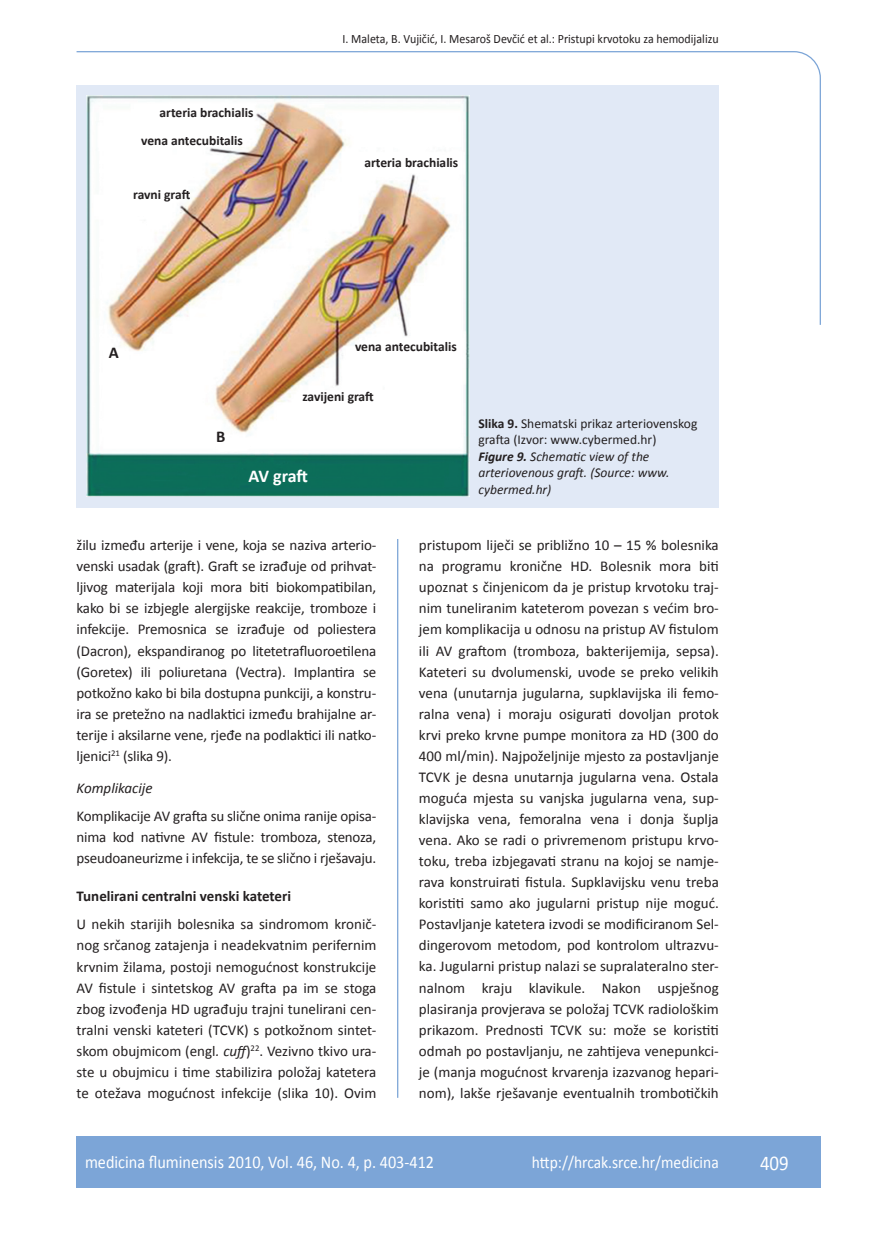
<style>
.page{position:relative;width:872px;height:1234px;background:#fff}
.page>*{position:absolute;margin:0;border:0;box-sizing:border-box;transform-origin:0 0}
.t1{font:21px "Calibri";color:#fff;scale:.9 1}
.t2{font:18px "Calibri";color:#fff;scale:.9 1}
.t3{font:700 18px "Calibri";letter-spacing:-.015em;color:#fff}
.t4{font:17.25px "Calibri";color:#fff;scale:.9 1}
.t5{font:700 16.5px "Calibri";color:#231f20}
.t6{font:15px/21px "Calibri";letter-spacing:-.01em;color:#231f20;text-align:justify}
.t7{font:700 15px "Calibri";color:#231f20}
.t8{font:italic 15px "Calibri";color:#231f20}
.t9{font:italic 13.5px/16.5px "Calibri";color:#231f20}
.t10{font:700 13.5px/28px "Calibri";color:#231f20}
.t11{font:12.75px "Calibri";color:#231f20;scale:.94 1}
.s1{font-weight:700;font-style:normal}
.s2{font-style:normal}
.s3{font-weight:700}
.s4{font-style:italic}
</style>
<div class="page">
<svg style="left:76px;top:51px;width:745px;height:275px"></svg>
<hr style="left:397px;top:539px;width:1px;height:558px;background:#7ca5d7">
<div style="left:77px;top:1135px;width:744px;height:51px;background:#7ca5d7"></div>
<div style="left:77px;top:85px;width:642px;height:422px;background:#e1e9f6"></div>
<img style="left:87px;top:96px;width:383px;height:400px">
<p class="t10" style="left:141px;top:97px;width:114px;text-indent:18px">arteria brachialis vena antecubitalis</p>
<p class="t10" style="left:133px;top:180px;width:59px">ravni graft</p>
<p class="t11" style="left:342px;top:30px;width:401px">I. Maleta, B. Vujičić, I. Mesaroš Devčić et al.: Pristupi krvotoku za hemodijalizu</p>
<p class="t10" style="left:364px;top:148px;width:95px">arteria brachialis</p>
<p class="t5" style="left:109px;top:342px;width:11px">A</p>
<p class="t5" style="left:216px;top:425px;width:11px">B</p>
<p class="t10" style="left:355px;top:332px;width:103px">vena antecubitalis</p>
<p class="t10" style="left:302px;top:381px;width:73px">zavijeni graft</p>
<p class="t3" style="left:248px;top:465px;width:61px">AV graft</p>
<p class="t9" style="left:478px;top:414px;width:220px"><span class="s1">Slika 9.</span> <span class="s2">Shematski prikaz arteriovenskog grafta (Izvor: www.cybermed.hr)<br></span><span class="s3">Figure 9.</span> Schematic view of the arteriovenous graft. (Source: www. cybermed.hr)</p>
<p class="t6" style="left:77px;top:534px;width:301px">žilu između arterije i vene, koja se naziva arterio&shy;venski usadak (graft). Graft se izrađuje od prihvat&shy;ljivog materijala koji mora biti biokompatibilan, kako bi se izbjegle alergijske reakcije, tromboze i infekcije. Premosnica se izrađuje od poliestera (Dacron), ekspandiranog po litetetrafluoroetilena (Goretex) ili poliuretana (Vectra). Implantira se potkožno kako bi bila dostupna punkciji, a konstru&shy;ira se pretežno na nadlaktici između brahijalne ar&shy;terije i aksilarne vene, rjeđe na podlaktici ili natko&shy;ljenici<sup>21</sup> (slika 9).</p>
<p class="t8" style="left:77px;top:778px;width:78px">Komplikacije</p>
<p class="t6" style="left:77px;top:804px;width:301px">Komplikacije AV grafta su slične onima ranije opisa&shy;nima kod nativne AV fistule: tromboza, stenoza, pseudoaneurizme i infekcija, te se slično i rješavaju.</p>
<p class="t7" style="left:77px;top:886px;width:216px">Tunelirani centralni venski kateteri</p>
<p class="t6" style="left:77px;top:913px;width:301px">U nekih starijih bolesnika sa sindromom kronič&shy;nog srčanog zatajenja i neadekvatnim perifernim krvnim žilama, postoji nemogućnost konstrukcije AV fistule i sintetskog AV grafta pa im se stoga zbog izvođenja HD ugrađuju trajni tunelirani cen&shy;tralni venski kateteri (TCVK) s potkožnom sintet&shy;skom obujmicom (engl<span class="s4">. cuff</span>)<sup>22</sup>. Vezivno tkivo ura&shy;ste u obujmicu i time stabilizira položaj katetera te otežava mogućnost infekcije (slika 10). Ovim</p>
<p class="t6" style="left:419px;top:534px;width:301px">pristupom liječi se približno 10 – 15 % bolesnika na programu kronične HD. Bolesnik mora biti upoznat s činjenicom da je pristup krvotoku traj&shy;nim tuneliranim kateterom povezan s većim bro&shy;jem komplikacija u odnosu na pristup AV fistulom ili AV graftom (tromboza, bakterijemija, sepsa).<br>Kateteri su dvolumenski, uvode se preko velikih vena (unutarnja jugularna, supklavijska ili femo&shy;ralna vena) i moraju osigurati dovoljan protok krvi preko krvne pumpe monitora za HD (300 do 400 ml/min). Najpoželjnije mjesto za postavljanje TCVK je desna unutarnja jugularna vena. Ostala moguća mjesta su vanjska jugularna vena, sup&shy;klavijska vena, femoralna vena i donja šuplja vena. Ako se radi o privremenom pristupu krvo&shy;toku, treba izbjegavati stranu na kojoj se namje&shy;rava konstruirati fistula. Supklavijsku venu treba koristiti samo ako jugularni pristup nije moguć.<br>Postavljanje katetera izvodi se modificiranom Sel&shy;dingerovom metodom, pod kontrolom ultrazvu&shy;ka. Jugularni pristup nalazi se supralateralno ster&shy;nalnom kraju klavikule. Nakon uspješnog plasiranja provjerava se položaj TCVK radiološkim prikazom. Prednosti TCVK su: može se koristiti odmah po postavljanju, ne zahtijeva venepunkci&shy;je (manja mogućnost krvarenja izazvanog hepari&shy;nom), lakše rješavanje eventualnih trombotičkih</p>
<p class="t2" style="left:85px;top:1150px;width:389px">medicina fluminensis 2010, Vol. 46, No. 4, p. 403-412</p>
<p class="t4" style="left:532px;top:1151px;width:209px">http://hrcak.srce.hr/medicina</p>
<h1 class="t1" style="left:760px;top:1149px;width:33px">409</h1>
</div>
